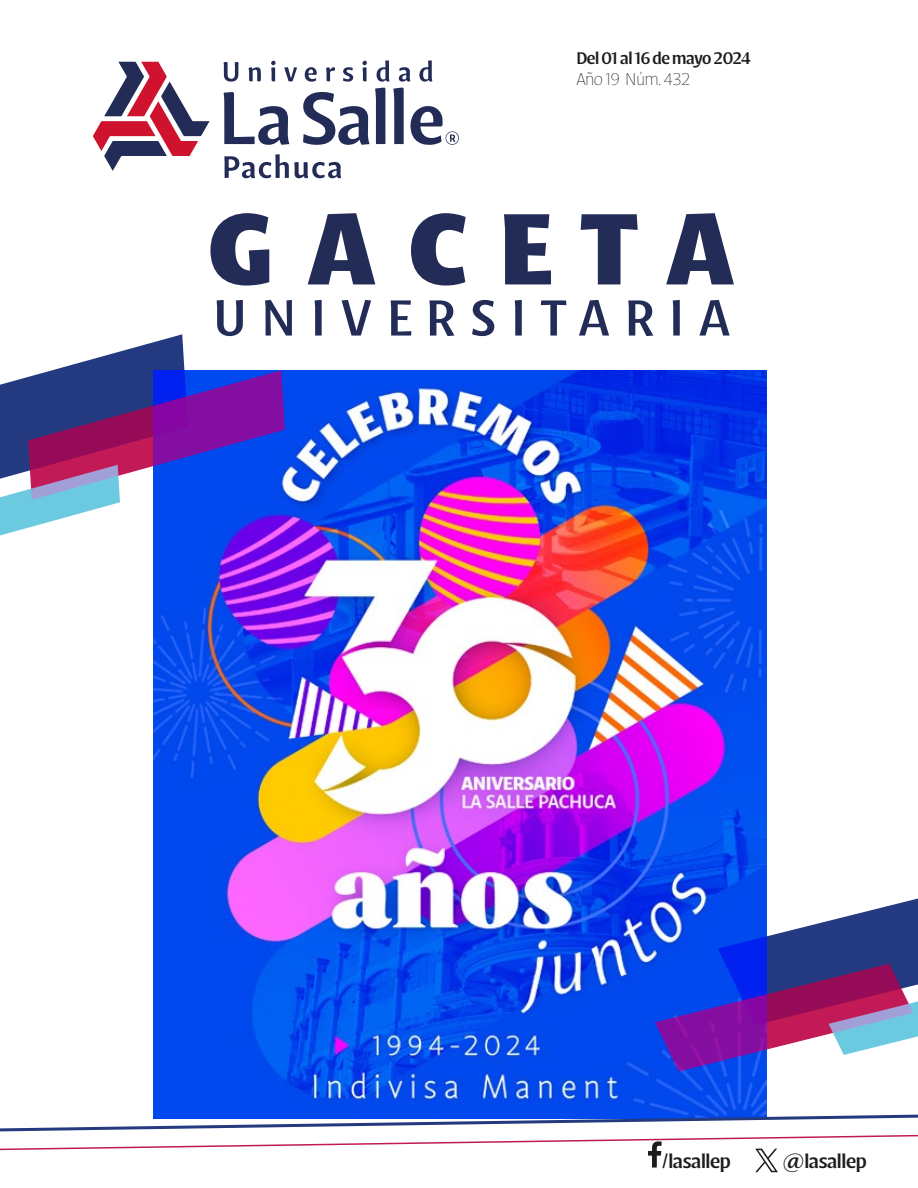
<style>
.page{position:relative;width:918px;height:1188px;background:#fff}
.page>*{position:absolute;margin:0;border:0;box-sizing:border-box;transform-origin:0 0}
.t1{font:800 108px "Indivisa Display Sans";letter-spacing:.275em;color:#222c56}
.t2{font:54px "Indivisa Display Sans";letter-spacing:.245em;color:#222c56}
.t3{font:21px "Indivisa Display Sans";letter-spacing:-.05em;color:#1d1d1b}
.t4{font:18px "Indivisa Display Sans";letter-spacing:-.06em;color:#1d1d1b}
.t5{font:100 18px "Indivisa Display Sans";letter-spacing:-.05em;color:#1d1d1b}
</style>
<div class="page">
<img style="left:153px;top:370px;width:614px;height:743px">
<svg style="left:93px;top:62px;width:117px;height:109px"></svg>
<svg style="left:224px;top:154px;width:117px;height:25px"></svg>
<svg style="left:223px;top:60px;width:236px;height:85px"></svg>
<svg style="left:0;top:334px;width:285px;height:213px"></svg>
<svg style="left:655px;top:857px;width:263px;height:214px"></svg>
<svg style="left:0;top:1113px;width:918px;height:59px"></svg>
<p class="t4" style="left:576px;top:44px;width:177px">Del 01 al 16 de mayo 2024</p>
<p class="t5" style="left:576px;top:66px;width:116px">Año 19 Núm.432</p>
<h1 class="t1" style="left:207px;top:158px;width:531px">GACETA</h1>
<h2 class="t2" style="left:213px;top:276px;width:520px">UNIVERSITARIA</h2>
<p class="t3" style="left:662px;top:1144px;width:71px">/lasallep</p>
<p class="t3" style="left:782px;top:1144px;width:87px">@lasallep</p>
</div>
